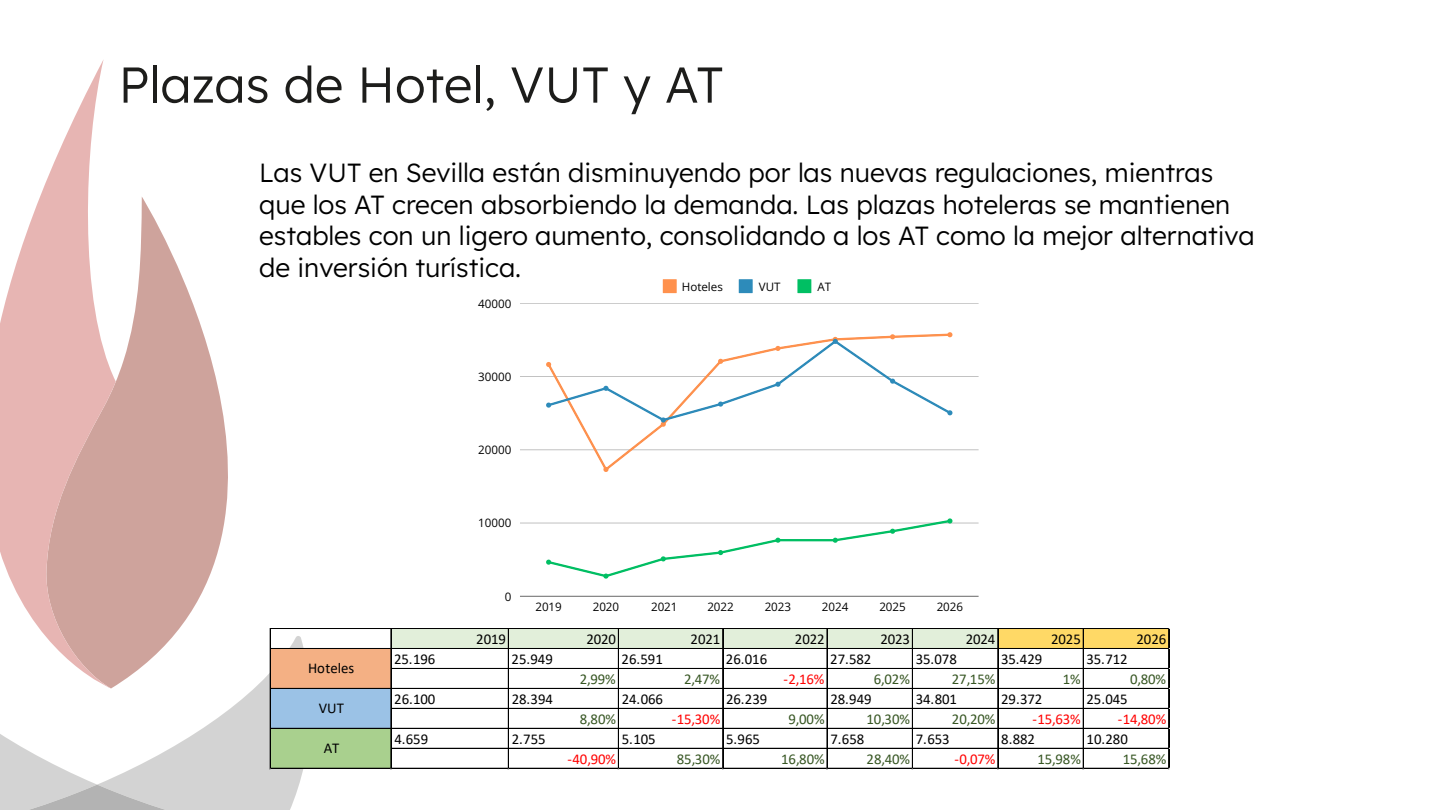
<style>
.page{position:relative;width:1440px;height:810px;background:#fff}
.page>*{position:absolute;margin:0;border:0;box-sizing:border-box;transform-origin:0 0}
.t1{font:50.25px "Lexend";color:#1d1d1b}
.t2{font:26.25px/31.5px "Lexend";color:#000}
.t3{font:15px "Calibri";letter-spacing:-.005em;color:#000}
.t4{font:15px "Calibri";letter-spacing:-.005em;color:#375623}
.t5{font:15px "Calibri";letter-spacing:-.005em;color:#f00}
.t6{font:11.62px "Open Sans";color:#000}
</style>
<div class="page">
<svg style="left:116px;top:197px;width:239px;height:439px"></svg>
<svg style="left:0;top:60px;width:116px;height:576px;fill:#e7b5b3"></svg>
<div style="left:391px;top:629px;width:608px;height:20px;background:#e2efda"></div>
<div style="left:998px;top:629px;width:171px;height:20px;background:#ffd966"></div>
<div style="left:271px;top:648px;width:121px;height:41px;background:#f4b084"></div>
<div style="left:271px;top:688px;width:121px;height:41px;background:#9bc2e6"></div>
<div style="left:271px;top:728px;width:121px;height:41px;background:#a9d08e"></div>
<hr style="left:271px;top:629px;width:898px;height:1px;background:#000">
<hr style="left:271px;top:648px;width:898px;height:1px;background:#000">
<hr style="left:392px;top:668px;width:777px;height:1px;background:#000">
<hr style="left:271px;top:688px;width:898px;height:1px;background:#000">
<hr style="left:392px;top:708px;width:777px;height:1px;background:#000">
<hr style="left:271px;top:728px;width:898px;height:1px;background:#000">
<hr style="left:392px;top:748px;width:777px;height:1px;background:#000">
<hr style="left:270px;top:629px;width:1px;height:140px;background:#000">
<hr style="left:391px;top:629px;width:1px;height:140px;background:#000">
<hr style="left:508px;top:629px;width:1px;height:140px;background:#000">
<hr style="left:618px;top:629px;width:1px;height:140px;background:#000">
<hr style="left:723px;top:629px;width:1px;height:140px;background:#000">
<hr style="left:827px;top:629px;width:1px;height:140px;background:#000">
<hr style="left:912px;top:629px;width:1px;height:140px;background:#000">
<hr style="left:998px;top:629px;width:1px;height:140px;background:#000">
<hr style="left:1083px;top:629px;width:1px;height:140px;background:#000">
<hr style="left:271px;top:768px;width:898px;height:1px;background:#000">
<hr style="left:1168px;top:629px;width:1px;height:140px;background:#000">
<hr style="left:1169px;top:629px;width:1px;height:140px;background:#000">
<svg style="left:0;top:636px;width:320px;height:174px"></svg>
<svg style="left:663px;top:279px;width:14px;height:14px"></svg>
<svg style="left:739px;top:279px;width:14px;height:14px"></svg>
<svg style="left:797px;top:279px;width:14px;height:14px"></svg>
<hr style="left:520px;top:596px;width:459px;height:1px;background:#000">
<hr style="left:520px;top:523px;width:459px;height:1px;background:#000">
<hr style="left:520px;top:450px;width:459px;height:1px;background:#000">
<hr style="left:520px;top:376px;width:459px;height:1px;background:#000">
<hr style="left:520px;top:303px;width:459px;height:1px;background:#000">
<svg style="left:546px;top:332px;width:406px;height:140px"></svg>
<svg style="left:546px;top:518px;width:406px;height:61px"></svg>
<h1 class="t1" style="left:118px;top:48px;width:607px">Plazas de Hotel, VUT y AT</h1>
<p class="t2" style="left:259px;top:156px;width:997px">Las VUT en Sevilla están disminuyendo por las nuevas regulaciones, mientras que los AT crecen absorbiendo la demanda. Las plazas hoteleras se mantienen estables con un ligero aumento, consolidando a los AT como la mejor alternativa de inversión turística.</p>
<p class="t6" style="left:478px;top:295px;width:35px">40000</p>
<p class="t6" style="left:478px;top:369px;width:35px">30000</p>
<p class="t6" style="left:478px;top:442px;width:35px">20000</p>
<p class="t6" style="left:682px;top:279px;width:43px">Hoteles</p>
<p class="t6" style="left:759px;top:279px;width:23px">VUT</p>
<p class="t6" style="left:817px;top:279px;width:15px">AT</p>
<p class="t6" style="left:478px;top:515px;width:35px">10000</p>
<p class="t6" style="left:505px;top:588px;width:8px">0</p>
<p class="t6" style="left:535px;top:599px;width:28px">2019</p>
<p class="t6" style="left:593px;top:599px;width:28px">2020</p>
<p class="t6" style="left:651px;top:599px;width:28px">2021</p>
<p class="t6" style="left:707px;top:599px;width:28px">2022</p>
<p class="t6" style="left:765px;top:599px;width:28px">2023</p>
<p class="t6" style="left:822px;top:599px;width:28px">2024</p>
<p class="t6" style="left:879px;top:599px;width:28px">2025</p>
<p class="t6" style="left:937px;top:599px;width:28px">2026</p>
<p class="t3" style="left:308px;top:658px;width:48px">Hoteles</p>
<p class="t3" style="left:319px;top:698px;width:27px">VUT</p>
<p class="t3" style="left:324px;top:738px;width:17px">AT</p>
<p class="t3" style="left:476px;top:629px;width:31px">2019</p>
<p class="t3" style="left:586px;top:629px;width:31px">2020</p>
<p class="t3" style="left:691px;top:629px;width:31px">2021</p>
<p class="t3" style="left:795px;top:629px;width:31px">2022</p>
<p class="t3" style="left:880px;top:629px;width:31px">2023</p>
<p class="t3" style="left:966px;top:629px;width:31px">2024</p>
<p class="t3" style="left:1051px;top:629px;width:31px">2025</p>
<p class="t3" style="left:1137px;top:629px;width:31px">2026</p>
<p class="t3" style="left:394px;top:649px;width:43px">25.196</p>
<p class="t3" style="left:512px;top:649px;width:43px">25.949</p>
<p class="t3" style="left:622px;top:649px;width:43px">26.591</p>
<p class="t3" style="left:726px;top:649px;width:43px">26.016</p>
<p class="t3" style="left:830px;top:649px;width:43px">27.582</p>
<p class="t3" style="left:916px;top:649px;width:43px">35.078</p>
<p class="t3" style="left:1001px;top:649px;width:43px">35.429</p>
<p class="t3" style="left:1086px;top:649px;width:43px">35.712</p>
<p class="t4" style="left:580px;top:669px;width:38px">2,99%</p>
<p class="t4" style="left:684px;top:669px;width:38px">2,47%</p>
<p class="t5" style="left:783px;top:669px;width:43px">-2,16%</p>
<p class="t4" style="left:874px;top:669px;width:38px">6,02%</p>
<p class="t4" style="left:952px;top:669px;width:45px">27,15%</p>
<p class="t4" style="left:1063px;top:669px;width:19px">1%</p>
<p class="t4" style="left:1130px;top:669px;width:38px">0,80%</p>
<p class="t3" style="left:394px;top:689px;width:43px">26.100</p>
<p class="t3" style="left:512px;top:689px;width:43px">28.394</p>
<p class="t3" style="left:622px;top:689px;width:43px">24.066</p>
<p class="t3" style="left:726px;top:689px;width:43px">26.239</p>
<p class="t3" style="left:830px;top:689px;width:43px">28.949</p>
<p class="t3" style="left:916px;top:689px;width:43px">34.801</p>
<p class="t3" style="left:1001px;top:689px;width:43px">29.372</p>
<p class="t3" style="left:1087px;top:689px;width:43px">25.045</p>
<p class="t4" style="left:580px;top:709px;width:38px">8,80%</p>
<p class="t5" style="left:672px;top:709px;width:50px">-15,30%</p>
<p class="t4" style="left:789px;top:709px;width:38px">9,00%</p>
<p class="t4" style="left:867px;top:709px;width:45px">10,30%</p>
<p class="t4" style="left:952px;top:709px;width:45px">20,20%</p>
<p class="t5" style="left:1032px;top:709px;width:50px">-15,63%</p>
<p class="t5" style="left:1118px;top:709px;width:50px">-14,80%</p>
<p class="t3" style="left:394px;top:729px;width:35px">4.659</p>
<p class="t3" style="left:512px;top:729px;width:35px">2.755</p>
<p class="t3" style="left:622px;top:729px;width:35px">5.105</p>
<p class="t3" style="left:726px;top:729px;width:35px">5.965</p>
<p class="t3" style="left:830px;top:729px;width:35px">7.658</p>
<p class="t3" style="left:916px;top:729px;width:35px">7.653</p>
<p class="t3" style="left:1001px;top:729px;width:35px">8.882</p>
<p class="t3" style="left:1087px;top:729px;width:43px">10.280</p>
<p class="t5" style="left:568px;top:749px;width:50px">-40,90%</p>
<p class="t4" style="left:677px;top:749px;width:45px">85,30%</p>
<p class="t4" style="left:781px;top:749px;width:45px">16,80%</p>
<p class="t4" style="left:867px;top:749px;width:45px">28,40%</p>
<p class="t5" style="left:954px;top:749px;width:43px">-0,07%</p>
<p class="t4" style="left:1037px;top:749px;width:45px">15,98%</p>
<p class="t4" style="left:1123px;top:749px;width:45px">15,68%</p>
</div>
